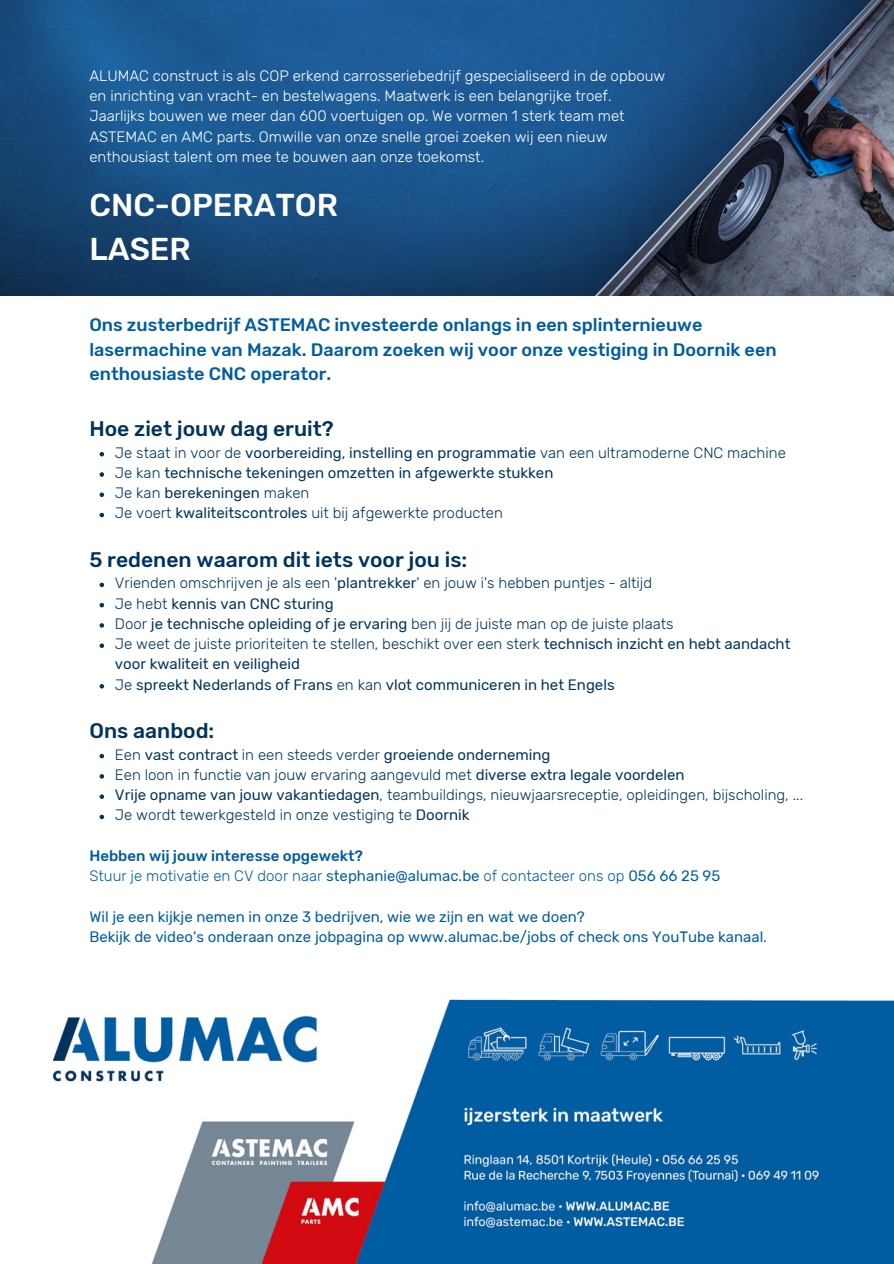
<style>
.page{position:relative;width:894px;height:1264px;background:#fff}
.page>*{position:absolute;margin:0;border:0;box-sizing:border-box;transform-origin:0 0}
.t1{font:500 31.5px/44px "Rubik";color:#fff}
.t2{font:500 21px "Rubik";color:#00345c}
.t3{font:500 18px/24.8px "Rubik";color:#005d9f}
.t4{font:15px/20.2px "Rubik";color:#00345c}
.t5{font:300 15px/20.2px "Rubik";color:#fff}
.t6{font:300 15px/20.2px "Rubik";color:#00345c}
.t7{font:15px/20.2px "Rubik";color:#005d9f}
.t8{font:300 15px/20.2px "Rubik";color:#005d9f}
.s1{font-weight:300}
.s2{font-weight:400}
.s3{font-weight:500}
</style>
<div class="page">
<img style="left:0;top:295px;width:893px;height:968px">
<svg style="left:99px;top:452px;width:5px;height:4px"></svg>
<svg style="left:99px;top:472px;width:5px;height:5px"></svg>
<svg style="left:99px;top:492px;width:5px;height:5px"></svg>
<svg style="left:99px;top:513px;width:5px;height:4px"></svg>
<svg style="left:99px;top:582px;width:5px;height:5px"></svg>
<svg style="left:99px;top:603px;width:5px;height:4px"></svg>
<svg style="left:99px;top:623px;width:5px;height:4px"></svg>
<svg style="left:99px;top:643px;width:5px;height:5px"></svg>
<svg style="left:99px;top:684px;width:5px;height:4px"></svg>
<svg style="left:99px;top:754px;width:5px;height:4px"></svg>
<svg style="left:99px;top:774px;width:5px;height:4px"></svg>
<svg style="left:99px;top:794px;width:5px;height:5px"></svg>
<svg style="left:99px;top:814px;width:5px;height:5px"></svg>
<img style="left:0;top:0;width:893px;height:295px">
<p class="t5" style="left:89px;top:65px;width:536px">Jaarlijks bouwen we meer dan 600 voertuigen op. We vormen 1 sterk team met<br>ASTEMAC en AMC parts. Omwille van onze snelle groe zo ken wij een nieuw enthou iast talent om mee te bouwen aan onze toekomst.</p>
<p class="t5" style="left:89px;top:66px;width:577px">ALUMAC construct is als COP erkend carrosseriebedrijf gespecialiseerd in de opbouw en inrichting van vracht- en bestelwagens. Maatwerk is een belangrijke troef.<br>Jaarlijks bouwen we meer dan 600 voertuigen op. We vormen 1 sterk team met ASTEMAC en AMC parts. Omwille van onze snelle groei zoeken wij een nieuw enthousiast talent om mee te bouwen aan onze toekomst.</p>
<h1 class="t1" style="left:89px;top:183px;width:250px">CNC-OPERATOR<br>LASER</h1>
<p class="t3" style="left:89px;top:312px;width:688px">Ons zusterbedrijf ASTEMAC investeerde onlangs in een splinternieuwe lasermachine van Mazak. Daarom zoeken wij voor onze vestiging in Doornik een enthousiaste CNC operator.</p>
<h2 class="t2" style="left:89px;top:416px;width:246px">Hoe ziet jouw dag eruit?</h2>
<p class="t4" style="left:115px;top:442px;width:672px"><span class="s1">Je staat in voor de</span> voorbereiding, instelling en programmatie <span class="s1">van een ultramoderne CNC machine Je kan</span> technische tekeningen omzetten in afgewerkte stukken<br><span class="s1">Je kan</span> berekeningen <span class="s1">maken<br>Je voert</span> kwaliteitscontroles <span class="s1">uit bij afgewerkte producten</span></p>
<h2 class="t2" style="left:89px;top:547px;width:379px">5 redenen waarom dit iets voor jou is:</h2>
<p class="t4" style="left:115px;top:573px;width:677px"><span class="s1">Vrienden omschrijven je als een '</span>plantrekker<span class="s1">' en jouw i's hebben puntjes - altijd<br>Je hebt</span> kennis van CNC sturing<br><span class="s1">Door</span> je technische opleiding of je ervaring <span class="s1">ben jij de juiste man op de juiste plaats<br>Je weet de juiste prioriteiten te stellen, beschikt over een sterk</span> technisch inzicht en hebt aandacht voor kwaliteit en veiligheid<br><span class="s1">Je</span> spreekt Nederlands of Frans <span class="s1">en kan</span> vlot communiceren in het Engels</p>
<h2 class="t2" style="left:89px;top:718px;width:126px">Ons aanbod:</h2>
<p class="t6" style="left:115px;top:744px;width:689px">Een <span class="s2">vast contract</span> in een steeds verder <span class="s2">groeiende onderneming<br></span>Een loon in functie van jouw ervaring aangevuld met <span class="s2">diverse extra legale voordelen<br>Vrije opname van jouw vakantiedagen</span>, teambuildings, nieuwjaarsreceptie, opleidingen, bijscholing, ...<br>Je wordt tewerkgesteld in onze vestiging te <span class="s2">Doornik</span></p>
<p class="t8" style="left:89px;top:845px;width:632px"><span class="s3">Hebben wij jouw interesse opgewekt?<br></span>Stuur je motivatie en CV door naar <span class="s2">stephanie@alumac.be</span> of contacteer ons op <span class="s2">056 66 25 95</span></p>
<p class="t7" style="left:89px;top:906px;width:679px">Wil je een kijkje nemen in onze 3 bedrijven, wie we zijn en wat we doen?<br>Bekijk de video's onderaan onze jobpagina op www.alumac.be/jobs of check ons YouTube kanaal.</p>
</div>
